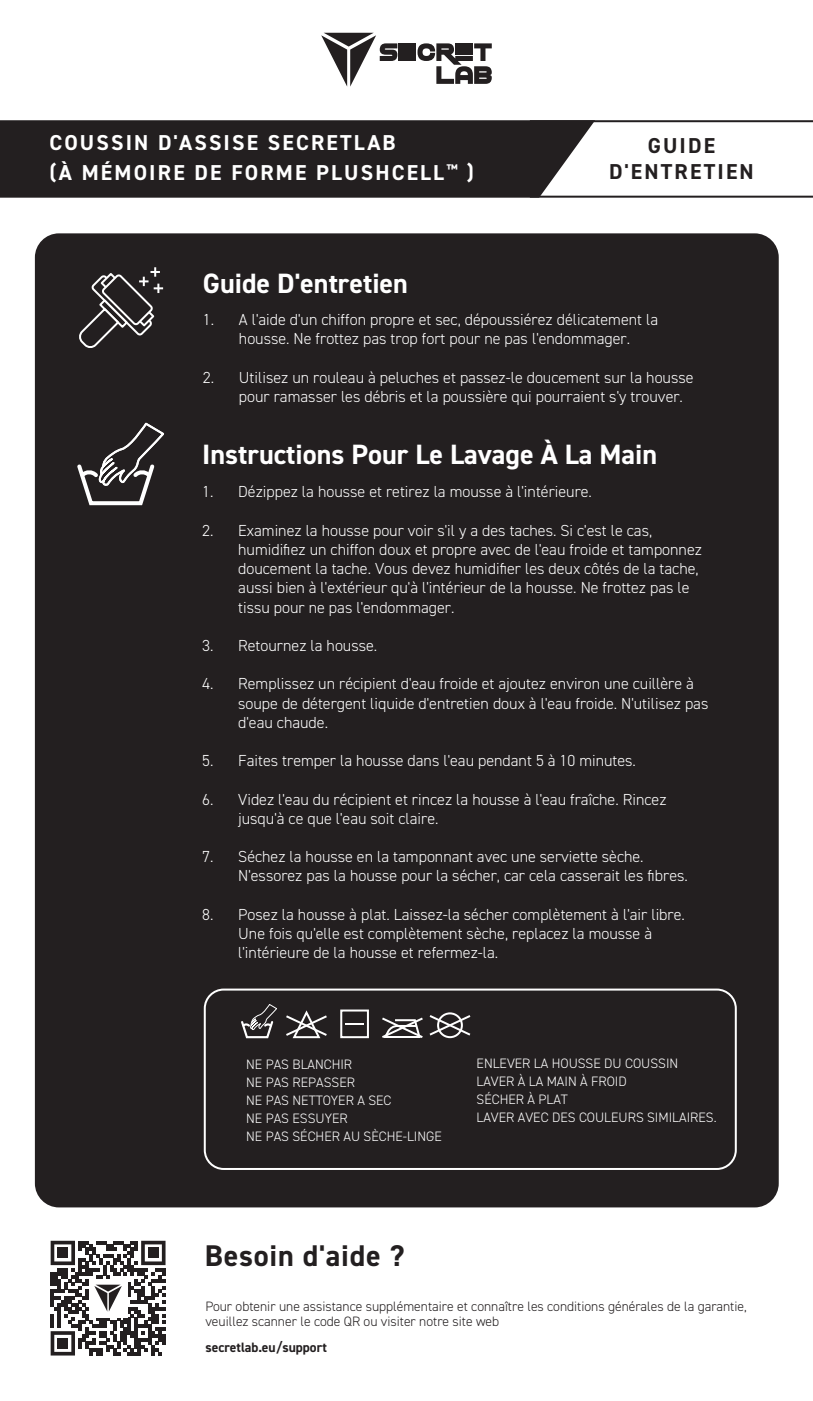
<style>
.page{position:relative;width:813px;height:1401px;background:#fff}
.page>*{position:absolute;margin:0;border:0;box-sizing:border-box;transform-origin:0 0}
.t1{font:700 30px "DIN2014";letter-spacing:.025em;color:#231f20}
.t2{font:700 28px "DIN2014";color:#fff}
.t3{font:700 21.6px/30px "DIN2014";letter-spacing:.1em;color:#fff}
.t4{font:700 21.6px/26px "DIN2014";letter-spacing:.1em;color:#231f20;text-align:center}
.t5{font:300 16px/19.2px "DIN2014";color:#fff}
.t6{font:300 13.6px/18px "DIN2014";color:#fff}
.t7{font:300 13.6px/15px "DIN2014";color:#231f20}
.t8{font:700 13.6px "DIN2014";color:#231f20}
</style>
<div class="page">
<svg style="left:0;top:120px;width:594px;height:78px;background:#2f2b2c"></svg>
<svg style="left:321px;top:33px;width:76px;height:54px"></svg>
<div style="left:398px;top:56px;width:18px;height:5px;background:#231f20"></div>
<div style="left:398px;top:50px;width:18px;height:5px;background:#231f20"></div>
<div style="left:398px;top:43px;width:18px;height:5px;background:#231f20"></div>
<svg style="left:417px;top:43px;width:74px;height:41px"></svg>
<div style="left:35px;top:233px;width:743px;height:974px;background:#231f20;border-radius:24px"></div>
<svg style="left:79px;top:267px;width:84px;height:81px"></svg>
<svg style="left:77px;top:424px;width:87px;height:82px"></svg>
<svg style="left:51px;top:1241px;width:114px;height:114px"></svg>
<div style="left:204px;top:989px;width:532px;height:181px;border:2px solid #fff;border-radius:19px"></div>
<svg style="left:286px;top:1010px;width:41px;height:29px"></svg>
<div style="left:340px;top:1010px;width:28px;height:28px;border:2px solid #fff"></div>
<svg style="left:345px;top:1023px;width:18px;height:2px"></svg>
<svg style="left:382px;top:1013px;width:89px;height:26px"></svg>
<div style="left:437px;top:1012px;width:25px;height:26px;border:2px solid #fff;border-radius:50%"></div>
<svg style="left:241px;top:1004px;width:36px;height:35px"></svg>
<hr style="left:529px;top:196px;width:283px;height:2px;background:#231f20">
<hr style="left:529px;top:120px;width:283px;height:2px;background:#231f20">
<h3 class="t3" style="left:49px;top:128px;width:425px">COUSSIN D'ASSISE SECRETLAB<br>(À MÉMOIRE DE FORME PLUSHCELL<sup>™</sup> )</h3>
<h3 class="t4" style="left:609px;top:133px;width:146px">GUIDE<br>D'ENTRETIEN</h3>
<h2 class="t2" style="left:203px;top:264px;width:206px">Guide D'entretien</h2>
<p class="t5" style="left:203px;top:310px;width:456px;text-align:center">1. A l'aide d'un chiffon propre et sec, dépoussiérez délicatement la housse. Ne frottez pas trop fort pour ne pas l'endommager.</p>
<p class="t5" style="left:239px;top:368px;width:456px;text-indent:-36px">2. Utilisez un rouleau à peluches et passez-le doucement sur la housse pour ramasser les débris et la poussière qui pourraient s'y trouver.</p>
<h2 class="t2" style="left:202px;top:435px;width:456px">Instructions Pour Le Lavage À La Main</h2>
<p class="t5" style="left:202px;top:482px;width:391px">1. Dézippez la housse et retirez la mousse à l'intérieure.</p>
<p class="t5" style="left:238px;top:521px;width:465px;text-indent:-36px">2. Examinez la housse pour voir s'il y a des taches. Si c'est le cas, humidifiez un chiffon doux et propre avec de l'eau froide et tamponnez doucement la tache. Vous devez humidifier les deux côtés de la tache, aussi bien à l'extérieur qu'à l'intérieur de la housse. Ne frottez pas le tissu pour ne pas l'endommager.</p>
<p class="t5" style="left:202px;top:636px;width:176px">3. Retournez la housse.</p>
<p class="t5" style="left:238px;top:674px;width:471px;text-indent:-36px">4. Remplissez un récipient d'eau froide et ajoutez environ une cuillère à soupe de détergent liquide d'entretien doux à l'eau froide. N'utilisez pas d'eau chaude.</p>
<p class="t5" style="left:202px;top:751px;width:435px">5. Faites tremper la housse dans l'eau pendant 5 à 10 minutes.</p>
<p class="t5" style="left:238px;top:789px;width:429px;text-indent:-36px">6. Videz l'eau du récipient et rincez la housse à l'eau fraîche. Rincez jusqu'à ce que l'eau soit claire.</p>
<p class="t5" style="left:238px;top:847px;width:451px;text-indent:-36px">7. Séchez la housse en la tamponnant avec une serviette sèche.<br>N'essorez pas la housse pour la sécher, car cela casserait les fibres.</p>
<p class="t5" style="left:238px;top:905px;width:448px;text-indent:-36px">8. Posez la housse à plat. Laissez-la sécher complètement à l'air libre.<br>Une fois qu'elle est complètement sèche, replacez la mousse à l'intérieure de la housse et refermez-la.</p>
<p class="t6" style="left:246px;top:1055px;width:197px">NE PAS BLANCHIR<br>NE PAS REPASSER<br>NE PAS NETTOYER A SEC<br>NE PAS ESSUYER<br>NE PAS SÉCHER AU SÈCHE-LINGE</p>
<p class="t6" style="left:476px;top:1055px;width:241px">ENLEVER LA HOUSSE DU COUSSIN<br>LAVER À LA MAIN À FROID<br>SÉCHER À PLAT<br>LAVER AVEC DES COULEURS SIMILAIRES.</p>
<h1 class="t1" style="left:205px;top:1236px;width:201px">Besoin d'aide ?</h1>
<p class="t7" style="left:205px;top:1299px;width:542px">Pour obtenir une assistance supplémentaire et connaître les conditions générales de la garantie, veuillez scanner le code QR ou visiter notre site web</p>
<p class="t8" style="left:205px;top:1339px;width:123px">secretlab.eu/support</p>
</div>
